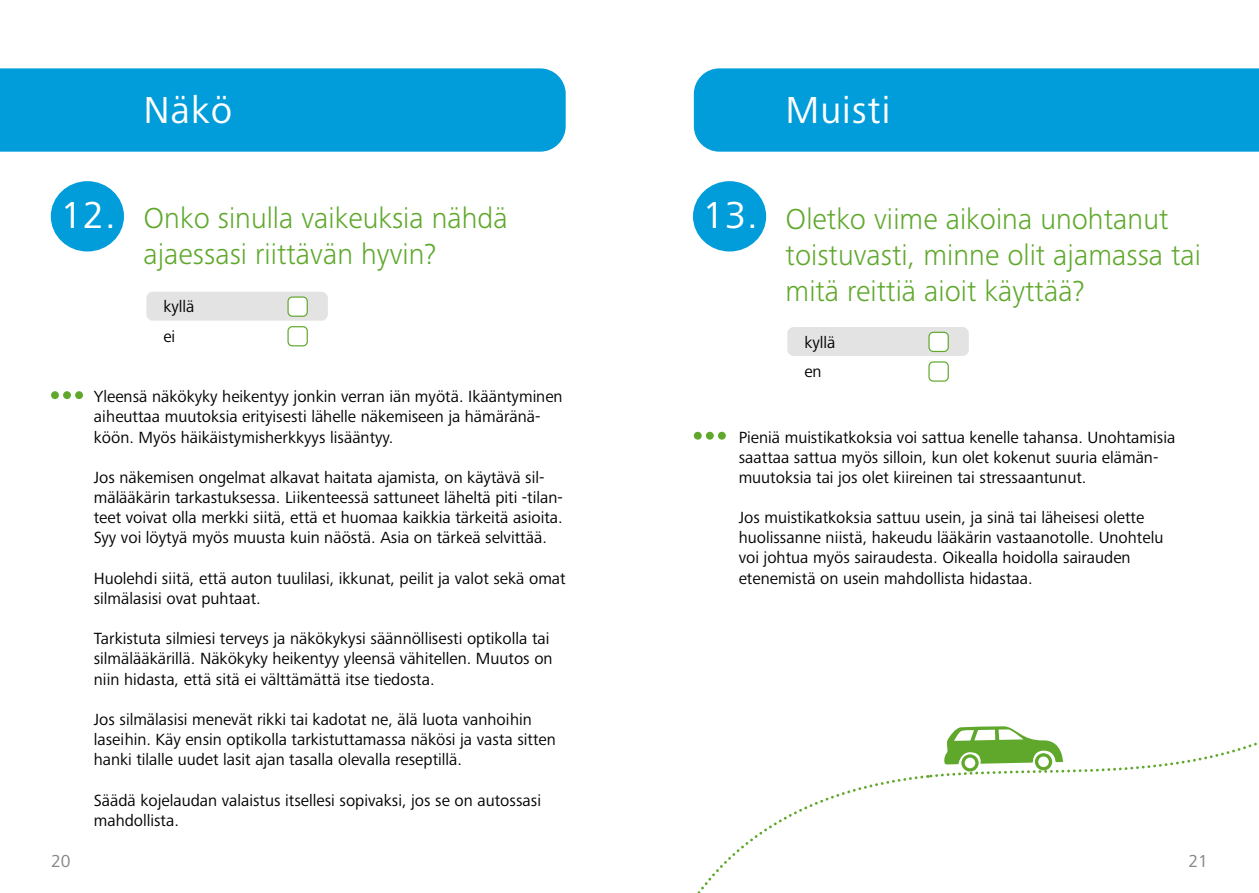
<style>
.page{position:relative;width:1259px;height:893px;background:#fff}
.page>*{position:absolute;margin:0;border:0;box-sizing:border-box;transform-origin:0 0}
.t1{font:39px "Frutiger Next Pro";letter-spacing:.025em;color:#fff}
.t2{font:300 30px/36px "Frutiger Next Pro";color:#5fa82c;text-align:center}
.t3{font:18px "Frutiger Next Pro";color:#878787}
.t4{font:16.8px/20.1px "Frutiger Next Pro";color:#000}
.s1{font-weight:400;font-size:39px;color:#fff}
</style>
<div class="page">
<div style="left:693px;top:181px;width:73px;height:70px;background:#009dda;border-radius:50%"></div>
<div style="left:0;top:68px;width:566px;height:84px;background:#009dda"></div>
<div style="left:694px;top:68px;width:565px;height:84px;background:#009dda"></div>
<div style="left:51px;top:181px;width:73px;height:70px;background:#009dda;border-radius:50%"></div>
<div style="left:146px;top:292px;width:182px;height:29px;background:#e3e3e3;border-radius:6px"></div>
<div style="left:288px;top:297px;width:19px;height:19px;background:#fff;border-radius:4px"></div>
<div style="left:287px;top:296px;width:21px;height:21px;border:1px solid #5fa82c;border-radius:4px"></div>
<div style="left:287px;top:326px;width:21px;height:20px;border:1px solid #5fa82c;border-radius:4px"></div>
<div style="left:63px;top:391px;width:8px;height:8px;background:#5fa82c;border-radius:50%"></div>
<div style="left:51px;top:391px;width:8px;height:8px;background:#5fa82c;border-radius:50%"></div>
<div style="left:75px;top:391px;width:8px;height:8px;background:#5fa82c;border-radius:50%"></div>
<div style="left:787px;top:327px;width:182px;height:29px;background:#e3e3e3;border-radius:6px"></div>
<div style="left:929px;top:332px;width:19px;height:19px;background:#fff;border-radius:4px"></div>
<div style="left:928px;top:332px;width:21px;height:20px;border:1px solid #5fa82c;border-radius:4px"></div>
<div style="left:928px;top:361px;width:21px;height:21px;border:1px solid #5fa82c;border-radius:4px"></div>
<div style="left:706px;top:432px;width:8px;height:8px;background:#5fa82c;border-radius:50%"></div>
<div style="left:694px;top:432px;width:7px;height:8px;background:#5fa82c;border-radius:50%"></div>
<div style="left:718px;top:432px;width:8px;height:8px;background:#5fa82c;border-radius:50%"></div>
<svg style="left:928px;top:742px;width:329px;height:36px"></svg>
<svg style="left:697px;top:775px;width:231px;height:118px"></svg>
<svg style="left:942px;top:726px;width:121px;height:46px"></svg>
<h1 class="t1" style="left:144px;top:87px;width:90px">Näkö</h1>
<h2 class="t2" style="left:61px;top:200px;width:448px"><span class="s1">12.</span> Onko sinulla vaikeuksia nähdä ajaessasi riittävän hyvin?</h2>
<p class="t4" style="left:163px;top:292px;width:33px;line-height:29.7px">kyllä ei</p>
<p class="t4" style="left:94px;top:387px;width:470px">Yleensä näkökyky heikentyy jonkin verran iän myötä. Ikääntyminen aiheuttaa muutoksia erityisesti lähelle näkemiseen ja hämäränä&shy;köön. Myös häikäistymisherkkyys lisääntyy.</p>
<p class="t4" style="left:94px;top:467px;width:470px">Jos näkemisen ongelmat alkavat haitata ajamista, on käytävä sil&shy;mälääkärin tarkastuksessa. Liikenteessä sattuneet läheltä piti -tilan&shy;teet voivat olla merkki siitä, että et huomaa kaikkia tärkeitä asioita.<br>Syy voi löytyä myös muusta kuin näöstä. Asia on tärkeä selvittää.</p>
<p class="t4" style="left:94px;top:568px;width:473px">Huolehdi siitä, että auton tuulilasi, ikkunat, peilit ja valot sekä omat silmälasisi ovat puhtaat.</p>
<p class="t4" style="left:94px;top:629px;width:460px">Tarkistuta silmiesi terveys ja näkökykysi säännöllisesti optikolla tai silmälääkärillä. Näkökyky heikentyy yleensä vähitellen. Muutos on niin hidasta, että sitä ei välttämättä itse tiedosta.</p>
<p class="t4" style="left:94px;top:709px;width:464px">Jos silmälasisi menevät rikki tai kadotat ne, älä luota vanhoihin laseihin. Käy ensin optikolla tarkistuttamassa näkösi ja vasta sitten hanki tilalle uudet lasit ajan tasalla olevalla reseptillä.</p>
<p class="t4" style="left:94px;top:790px;width:449px">Säädä kojelaudan valaistus itsellesi sopivaksi, jos se on autossasi mahdollista.</p>
<h1 class="t1" style="left:785px;top:87px;width:106px">Muisti</h1>
<h2 class="t2" style="left:785px;top:201px;width:417px;text-align:left;text-indent:-83px"><span class="s1">13.</span> Oletko viime aikoina unohtanut toistuvasti, minne olit ajamassa tai mitä reittiä aioit käyttää?</h2>
<p class="t4" style="left:804px;top:327px;width:33px;line-height:29.7px">kyllä en</p>
<p class="t4" style="left:738px;top:427px;width:438px">Pieniä muistikatkoksia voi sattua kenelle tahansa. Unohtamisia saattaa sattua myös silloin, kun olet kokenut suuria elämän&shy;muutoksia tai jos olet kiireinen tai stressaantunut.</p>
<p class="t4" style="left:738px;top:507px;width:426px">Jos muistikatkoksia sattuu usein, ja sinä tai läheisesi olette huolissanne niistä, hakeudu lääkärin vastaanotolle. Unohtelu voi johtua myös sairaudesta. Oikealla hoidolla sairauden etenemistä on usein mahdollista hidastaa.</p>
<p class="t3" style="left:51px;top:851px;width:21px">20</p>
<p class="t3" style="left:1188px;top:851px;width:21px">21</p>
</div>
